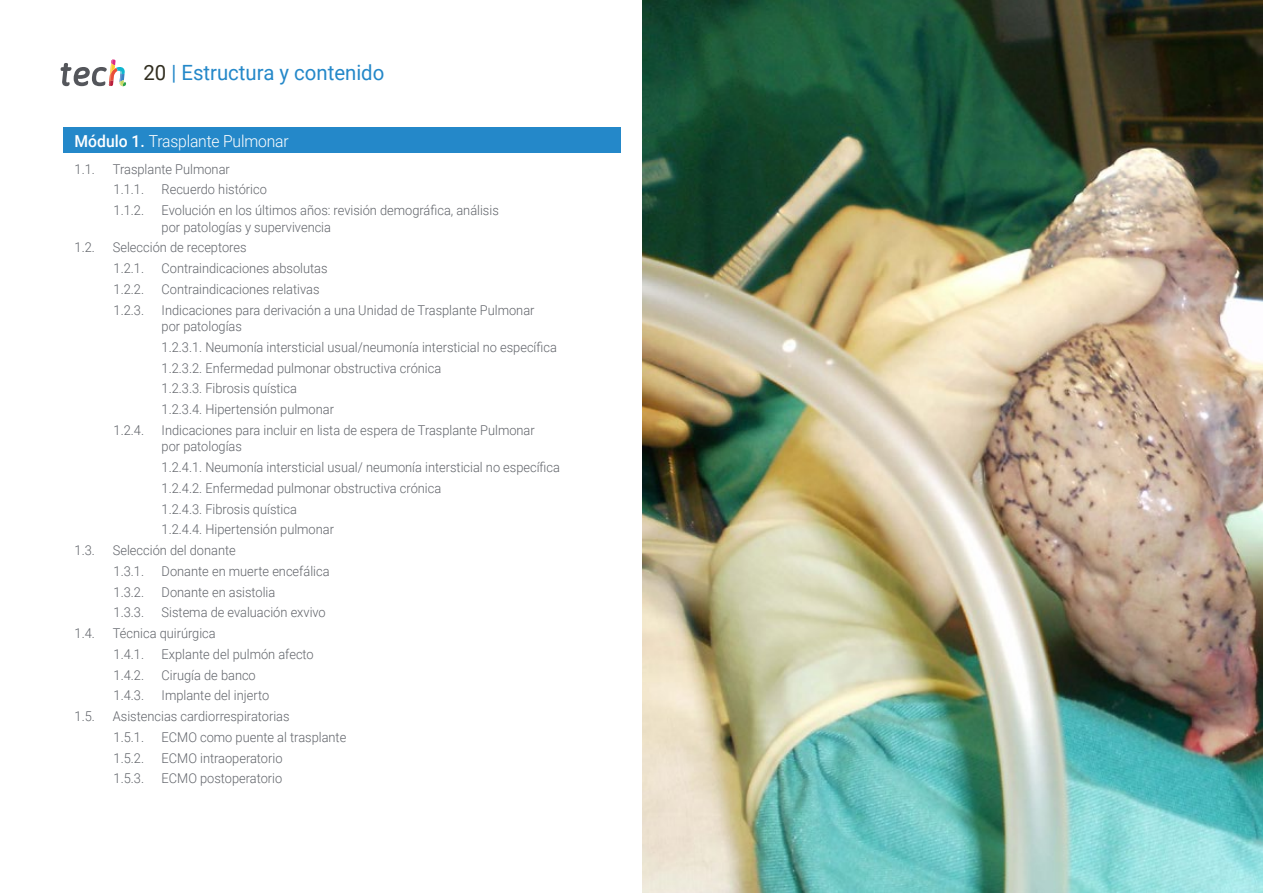
<style>
.page{position:relative;width:1263px;height:893px;background:#fff}
.page>*{position:absolute;margin:0;border:0;box-sizing:border-box;transform-origin:0 0}
.t1{font:21px "Roboto";color:#2488c9}
.t2{font:300 16.5px "Roboto";letter-spacing:-.01em;color:#fff;scale:.95 1}
.t3{font:300 13.5px/20.7px "Roboto";color:#61646a;scale:.95 1}
.s1{color:#312e20}
.s2{font-weight:500}
</style>
<div class="page">
<div style="left:64px;top:128px;width:557px;height:25px;background:#2488c9"></div>
<svg style="left:61px;top:60px;width:65px;height:27px"></svg>
<img style="left:642px;top:0;width:621px;height:893px">
<h1 class="t1" style="left:144px;top:57px;width:242px"><span class="s1">20</span> | Estructura y contenido</h1>
<p class="t2" style="left:75px;top:129px;width:227px"><span class="s2">Módulo 1.</span> Trasplante Pulmonar</p>
<p class="t3" style="left:75px;top:158px;width:23px">1.1.</p>
<p class="t3" style="left:113px;top:158px;width:125px">Trasplante Pulmonar<br>1.1.1.</p>
<p class="t3" style="left:162px;top:179px;width:112px">Recuerdo histórico</p>
<p class="t3" style="left:114px;top:199px;width:34px">1.1.2.</p>
<p class="t3" style="left:162px;top:202px;width:356px;line-height:16.5px">Evolución en los últimos años: revisión demográfica, análisis por patologías y supervivencia</p>
<p class="t3" style="left:75px;top:237px;width:23px">1.2.</p>
<p class="t3" style="left:113px;top:237px;width:142px">Selección de receptores<br>1.2.1.</p>
<p class="t3" style="left:162px;top:257px;width:176px">Contraindicaciones absolutas</p>
<p class="t3" style="left:114px;top:278px;width:34px">1.2.2.</p>
<p class="t3" style="left:162px;top:278px;width:168px">Contraindicaciones relativas</p>
<p class="t3" style="left:114px;top:299px;width:34px">1.2.3.</p>
<p class="t3" style="left:162px;top:301px;width:394px;line-height:16.5px">Indicaciones para derivación a una Unidad de Trasplante Pulmonar por patologías</p>
<p class="t3" style="left:162px;top:336px;width:418px">1.2.3.1. Neumonía intersticial usual/neumonía intersticial no específica 1.2.3.2. Enfermedad pulmonar obstructiva crónica<br>1.2.3.3. Fibrosis quística<br>1.2.3.4. Hipertensión pulmonar</p>
<p class="t3" style="left:114px;top:419px;width:34px">1.2.4.</p>
<p class="t3" style="left:162px;top:421px;width:394px;line-height:16.5px">Indicaciones para incluir en lista de espera de Trasplante Pulmonar por patologías</p>
<p class="t3" style="left:162px;top:456px;width:421px">1.2.4.1. Neumonía intersticial usual/ neumonía intersticial no específica 1.2.4.2. Enfermedad pulmonar obstructiva crónica<br>1.2.4.3. Fibrosis quística<br>1.2.4.4. Hipertensión pulmonar</p>
<p class="t3" style="left:75px;top:539px;width:23px">1.3.</p>
<p class="t3" style="left:113px;top:539px;width:131px">Selección del donante<br>1.3.1.</p>
<p class="t3" style="left:162px;top:560px;width:178px">Donante en muerte encefálica</p>
<p class="t3" style="left:114px;top:581px;width:34px">1.3.2.</p>
<p class="t3" style="left:162px;top:581px;width:121px">Donante en asistolia</p>
<p class="t3" style="left:114px;top:602px;width:34px">1.3.3.</p>
<p class="t3" style="left:162px;top:602px;width:174px">Sistema de evaluación exvivo</p>
<p class="t3" style="left:75px;top:622px;width:23px">1.4.</p>
<p class="t3" style="left:113px;top:622px;width:110px">Técnica quirúrgica<br>1.4.1.</p>
<p class="t3" style="left:162px;top:643px;width:162px">Explante del pulmón afecto</p>
<p class="t3" style="left:114px;top:664px;width:34px">1.4.2.</p>
<p class="t3" style="left:162px;top:664px;width:101px">Cirugía de banco</p>
<p class="t3" style="left:114px;top:685px;width:34px">1.4.3.</p>
<p class="t3" style="left:162px;top:685px;width:115px">Implante del injerto</p>
<p class="t3" style="left:75px;top:705px;width:23px">1.5.</p>
<p class="t3" style="left:113px;top:705px;width:188px">Asistencias cardiorrespiratorias<br>1.5.1.</p>
<p class="t3" style="left:162px;top:726px;width:196px">ECMO como puente al trasplante</p>
<p class="t3" style="left:114px;top:747px;width:34px">1.5.2.</p>
<p class="t3" style="left:162px;top:747px;width:129px">ECMO intraoperatorio</p>
<p class="t3" style="left:114px;top:768px;width:34px">1.5.3.</p>
<p class="t3" style="left:162px;top:768px;width:129px">ECMO postoperatorio</p>
</div>
